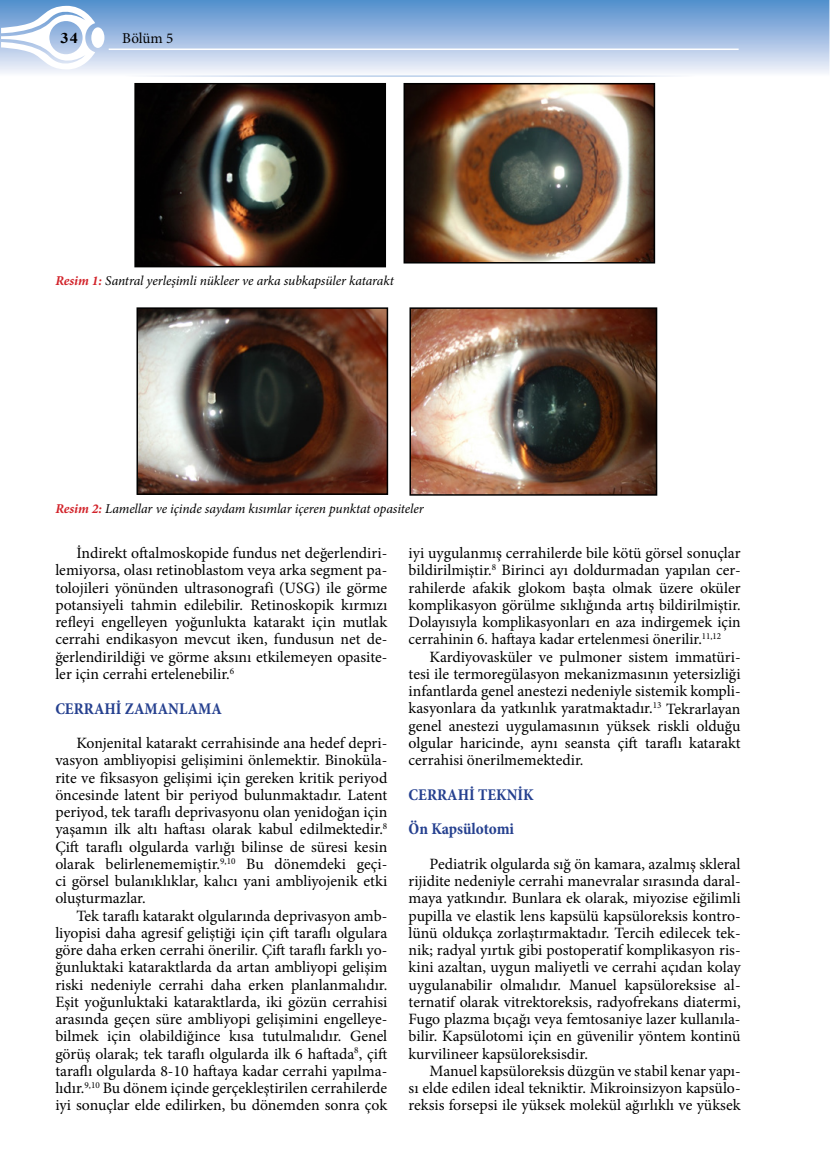
<style>
.page{position:relative;width:830px;height:1170px;background:#fff}
.page>*{position:absolute;margin:0;border:0;box-sizing:border-box;transform-origin:0 0}
.t1{font:700 condensed 16.5px/34.5px "Minion Pro";color:#25408f}
.t2{font:15.75px/17.2px "Minion Pro";color:#000;text-align:justify}
.t3{font:15px "Minion Pro";letter-spacing:-.005em;color:#000}
.t4{font:700 14.85px "Times New Roman";color:#000;scale:1.11 1}
.t5{font:italic 13.5px "Minion Pro";letter-spacing:-.01em;color:#000}
.s1{font-weight:700;color:#d2232a}
</style>
<div class="page">
<img style="left:0;top:0;width:828px;height:76px">
<svg style="left:1px;top:5px;width:94px;height:65px"></svg>
<div style="left:91px;top:27px;width:13px;height:21px;background:#fff;border-radius:50%"></div>
<hr style="left:109px;top:49px;width:629px;height:1px;background:#fff">
<img style="left:139px;top:310px;width:246px;height:182px">
<div style="left:136px;top:307px;width:252px;height:188px;border:2px solid #000"></div>
<img style="left:412px;top:310px;width:242px;height:182px">
<div style="left:409px;top:307px;width:248px;height:188px;border:2px solid #000"></div>
<img style="left:406px;top:86px;width:245px;height:174px">
<div style="left:403px;top:83px;width:251px;height:180px;border:2px solid #000"></div>
<img style="left:137px;top:86px;width:246px;height:178px">
<div style="left:134px;top:83px;width:252px;height:184px;border:2px solid #000"></div>
<p class="t4" style="left:61px;top:28px;width:17px">34</p>
<p class="t3" style="left:122px;top:28px;width:53px">Bölüm 5</p>
<p class="t5" style="left:55px;top:271px;width:340px"><span class="s1">Resim 1:</span> Santral yerleşimli nükleer ve arka subkapsüler katarakt</p>
<p class="t5" style="left:55px;top:499px;width:370px"><span class="s1">Resim 2:</span> Lamellar ve içinde saydam kısımlar içeren punktat opasiteler</p>
<p class="t2" style="left:55px;top:544px;width:333px;text-indent:21px">İndirekt oftalmoskopide fundus net değerlendiri&shy;lemiyorsa, olası retinoblastom veya arka segment pa&shy;tolojileri yönünden ultrasonografi (USG) ile görme potansiyeli tahmin edilebilir. Retinoskopik kırmızı refleyi engelleyen yoğunlukta katarakt için mutlak cerrahi endikasyon mevcut iken, fundusun net de&shy;ğerlendirildiği ve görme aksını etkilemeyen opasite&shy;ler için cerrahi ertelenebilir.<sup>6</sup></p>
<p class="t1" style="left:55px;top:690px;width:168px">CERRAHİ ZAMANLAMA</p>
<p class="t2" style="left:55px;top:734px;width:333px;text-indent:21px">Konjenital katarakt cerrahisinde ana hedef depri&shy;vasyon ambliyopisi gelişimini önlemektir. Binoküla&shy;rite ve fiksasyon gelişimi için gereken kritik periyod öncesinde latent bir periyod bulunmaktadır. Latent periyod, tek taraflı deprivasyonu olan yenidoğan için yaşamın ilk altı haftası olarak kabul edilmektedir.<sup>8<br></sup>Çift taraflı olgularda varlığı bilinse de süresi kesin olarak belirlenememiştir.<sup>9,10</sup> Bu dönemdeki geçi&shy;ci görsel bulanıklıklar, kalıcı yani ambliyojenik etki oluşturmazlar.</p>
<p class="t2" style="left:55px;top:906px;width:333px;text-indent:21px">Tek taraflı katarakt olgularında deprivasyon amb&shy;liyopisi daha agresif geliştiği için çift taraflı olgulara göre daha erken cerrahi önerilir. Çift taraflı farklı yo&shy;ğunluktaki kataraktlarda da artan ambliyopi gelişim riski nedeniyle cerrahi daha erken planlanmalıdır.<br>Eşit yoğunluktaki kataraktlarda, iki gözün cerrahisi arasında geçen süre ambliyopi gelişimini engelleye&shy;bilmek için olabildiğince kısa tutulmalıdır. Genel görüş olarak; tek taraflı olgularda ilk 6 haftada<sup>8</sup>, çift taraflı olgularda 8-10 haftaya kadar cerrahi yapılma&shy;lıdır.<sup>9,10</sup> Bu dönem içinde gerçekleştirilen cerrahilerde iyi sonuçlar elde edilirken, bu dönemden sonra çok</p>
<p class="t2" style="left:408px;top:544px;width:333px">iyi uygulanmış cerrahilerde bile kötü görsel sonuçlar bildirilmiştir.<sup>8</sup> Birinci ayı doldurmadan yapılan cer&shy;rahilerde afakik glokom başta olmak üzere oküler komplikasyon görülme sıklığında artış bildirilmiştir.<br>Dolayısıyla komplikasyonları en aza indirgemek için cerrahinin 6. haftaya kadar ertelenmesi önerilir.<sup>11,12</sup></p>
<p class="t2" style="left:408px;top:648px;width:333px;text-indent:21px">Kardiyovasküler ve pulmoner sistem immatüri&shy;tesi ile termoregülasyon mekanizmasının yetersizliği infantlarda genel anestezi nedeniyle sistemik kompli&shy;kasyonlara da yatkınlık yaratmaktadır.<sup>13</sup> Tekrarlayan genel anestezi uygulamasının yüksek riskli olduğu olgular haricinde, aynı seansta çift taraflı katarakt cerrahisi önerilmemektedir.</p>
<p class="t1" style="left:408px;top:777px;width:126px">CERRAHİ TEKNİK<br>Ön Kapsülotomi</p>
<p class="t2" style="left:408px;top:855px;width:333px;text-indent:21px">Pediatrik olgularda sığ ön kamara, azalmış skleral rijidite nedeniyle cerrahi manevralar sırasında daral&shy;maya yatkındır. Bunlara ek olarak, miyozise eğilimli pupilla ve elastik lens kapsülü kapsüloreksis kontro&shy;lünü oldukça zorlaştırmaktadır. Tercih edilecek tek&shy;nik; radyal yırtık gibi postoperatif komplikasyon ris&shy;kini azaltan, uygun maliyetli ve cerrahi açıdan kolay uygulanabilir olmalıdır. Manuel kapsüloreksise al&shy;ternatif olarak vitrektoreksis, radyofrekans diatermi, Fugo plazma bıçağı veya femtosaniye lazer kullanıla&shy;bilir. Kapsülotomi için en güvenilir yöntem kontinü kurvilineer kapsüloreksisdir.</p>
<p class="t2" style="left:408px;top:1062px;width:333px;text-indent:21px">Manuel kapsüloreksis düzgün ve stabil kenar yapı&shy;sı elde edilen ideal tekniktir. Mikroinsizyon kapsülo&shy;reksis forsepsi ile yüksek molekül ağırlıklı ve yüksek</p>
</div>
